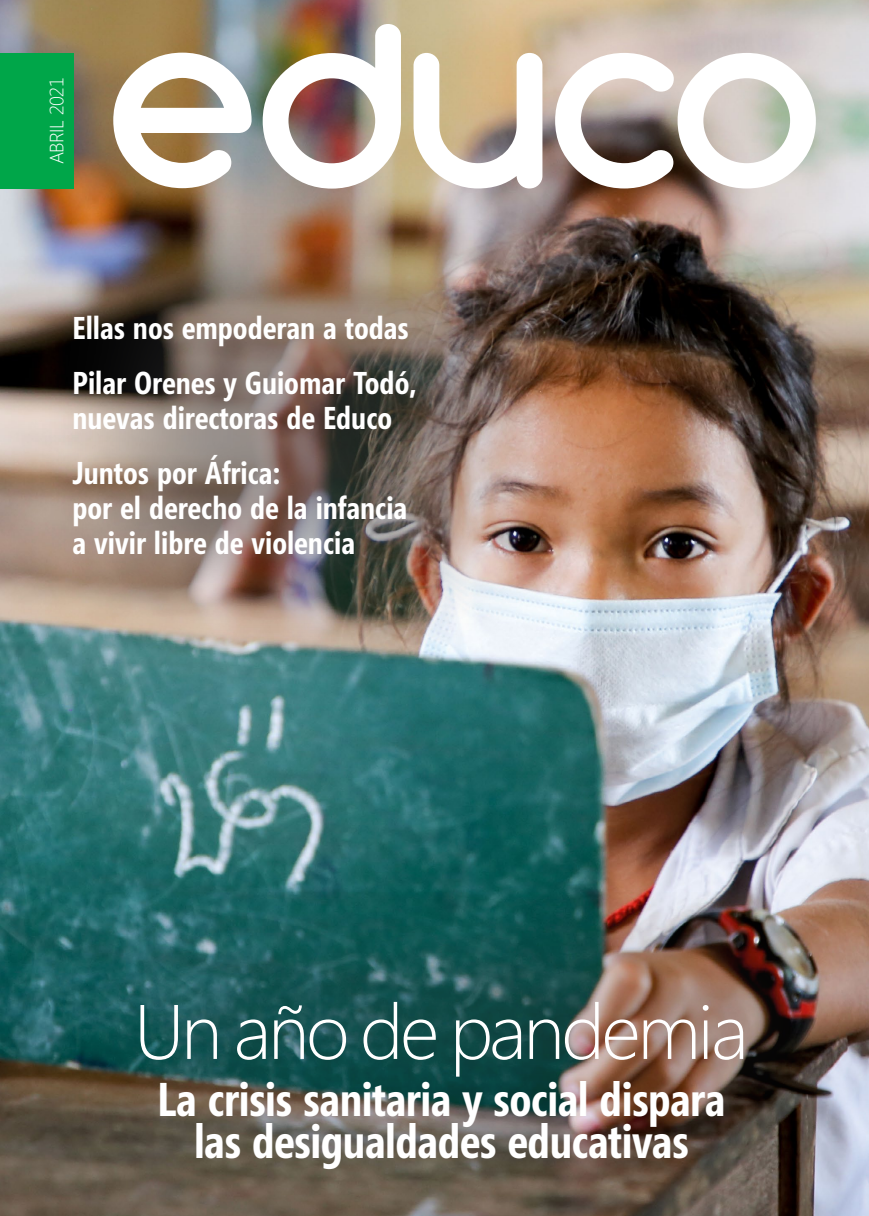
<style>
.page{position:relative;width:869px;height:1216px;background:#fff}
.page>*{position:absolute;margin:0;border:0;box-sizing:border-box;transform-origin:0 0}
.t1{font:300 77px "Segoe";letter-spacing:-.04em;color:#fff}
.t2{font:700 47.25px/42px "Segoe Condensed";letter-spacing:-.01em;color:#fff;text-align:center}
.t3{font:700 31.5px/54.8px "Segoe Condensed";color:#fff}
.t4{font:300 19.25px "Segoe";letter-spacing:-.03em;color:#fff}
</style>
<div class="page">
<img style="left:0;top:0;width:868px;height:1215px">
<svg style="left:113px;top:53px;width:138px;height:135px"></svg>
<svg style="left:413px;top:53px;width:129px;height:135px"></svg>
<svg style="left:555px;top:53px;width:260px;height:135px"></svg>
<img style="left:262px;top:24px;width:139px;height:165px">
<div style="left:0;top:53px;width:73px;height:135px;background:#00a649"></div>
<div style="left:35px;top:211px;width:551px;height:452px;background:#404042;opacity:.6"></div>
<div style="left:53px;top:878px;width:815px;height:286px;background:#433b38;opacity:.5"></div>
<p class="t4" style="left:46px;top:164px;width:88px;rotate:-90deg">ABRIL 2021</p>
<p class="t3" style="left:72px;top:300px;width:346px">Ellas nos empoderan a todas<br>Pilar Orenes y Guiomar Todó,</p>
<p class="t3" style="left:72px;top:390px;width:321px">nuevas directoras de Educo<br>Juntos por África:</p>
<p class="t3" style="left:72px;top:490px;width:336px;line-height:35px">por el derecho de la infancia a vivir libre de violencia</p>
<h1 class="t1" style="left:134px;top:987px;width:615px">Un año de pandemia</h1>
<h2 class="t2" style="left:157px;top:1078px;width:569px">La crisis sanitaria y social dispara las desigualdades educativas</h2>
</div>
